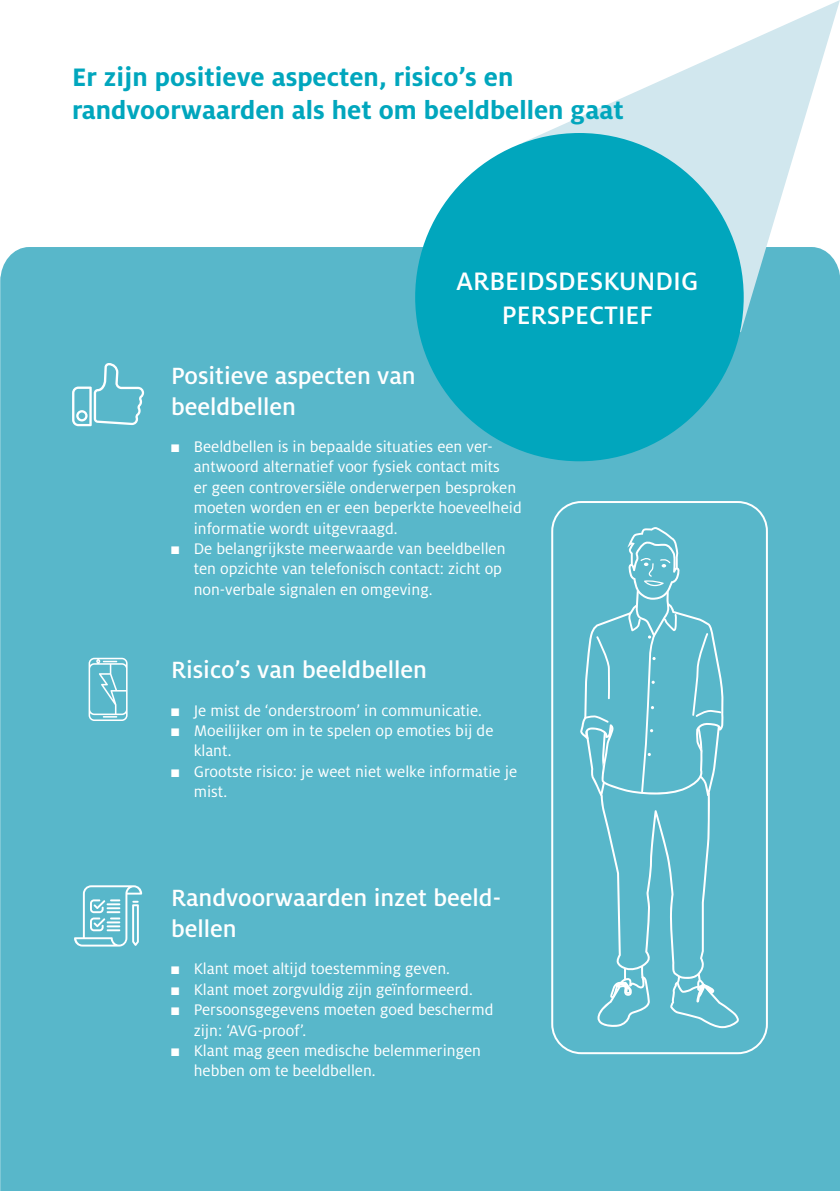
<style>
.page{position:relative;width:840px;height:1191px;background:#fff}
.page>*{position:absolute;margin:0;border:0;box-sizing:border-box;transform-origin:0 0}
.t1{font:700 28px/33.6px "Milo OT";color:#01a6bd}
.t2{font:500 28px/33.6px "Milo OT";color:#fff;text-align:center}
.t3{font:500 26px/31.2px "Milo OT";color:#fff}
.t4{font:17px/20.4px "Milo OT";color:#fff}
</style>
<div class="page">
<div style="left:0;top:247px;width:839px;height:944px;background:#58b7ca"></div>
<svg style="left:523px;top:0;width:316px;height:332px"></svg>
<svg style="left:551px;top:501px;width:216px;height:553px;background:#62bbcd"></svg>
<svg style="left:579px;top:526px;width:160px;height:502px;background:#62bbcd"></svg>
<div style="left:415px;top:133px;width:328px;height:328px;background:#01a6bd;border-radius:50%"></div>
<svg style="left:72px;top:363px;width:72px;height:63px;background:#73c2d2"></svg>
<svg style="left:89px;top:658px;width:38px;height:63px;background:#80c8d6"></svg>
<svg style="left:74px;top:885px;width:68px;height:61px;background:#83c9d7"></svg>
<h1 class="t1" style="left:72px;top:60px;width:553px">Er zijn positieve aspecten, risico’s en randvoorwaarden als het om beeldbellen gaat</h1>
<h1 class="t2" style="left:456px;top:265px;width:244px">ARBEIDSDESKUNDIG<br>PERSPECTIEF</h1>
<h2 class="t3" style="left:171px;top:360px;width:246px">Positieve aspecten van beeldbellen</h2>
<p class="t4" style="left:193px;top:437px;width:329px;text-indent:-23px">■ Beeldbellen is in bepaalde situaties een ver&shy;antwoord alternatief voor fysiek contact mits<br>er geen controversiële onderwerpen besproken moeten worden en er een beperkte hoeveelheid informatie wordt uitgevraagd.</p>
<p class="t4" style="left:193px;top:539px;width:313px;text-indent:-23px">■ De belangrijkste meerwaarde van beeldbellen ten opzichte van telefonisch contact: zicht op non-verbale signalen en omgeving.</p>
<h2 class="t3" style="left:171px;top:655px;width:257px">Risico’s van beeldbellen</h2>
<p class="t4" style="left:171px;top:700px;width:312px">■ Je mist de ‘onderstroom’ in communicatie.</p>
<p class="t4" style="left:193px;top:720px;width:301px;text-indent:-23px">■ Moeilijker om in te spelen op emoties bij de klant.</p>
<p class="t4" style="left:193px;top:761px;width:325px;text-indent:-23px">■ Grootste risico: je weet niet welke informatie je mist.</p>
<h2 class="t3" style="left:171px;top:882px;width:331px">Randvoorwaarden inzet beeld&shy;bellen</h2>
<p class="t4" style="left:171px;top:959px;width:280px">■ Klant moet altijd toestemming geven.</p>
<p class="t4" style="left:171px;top:979px;width:303px">■ Klant moet zorgvuldig zijn geïnformeerd.</p>
<p class="t4" style="left:193px;top:999px;width:301px;text-indent:-23px">■ Persoonsgegevens moeten goed beschermd zijn: ‘AVG-proof’.</p>
<p class="t4" style="left:193px;top:1040px;width:289px;text-indent:-23px">■ Klant mag geen medische belemmeringen hebben om te beeldbellen.</p>
</div>
